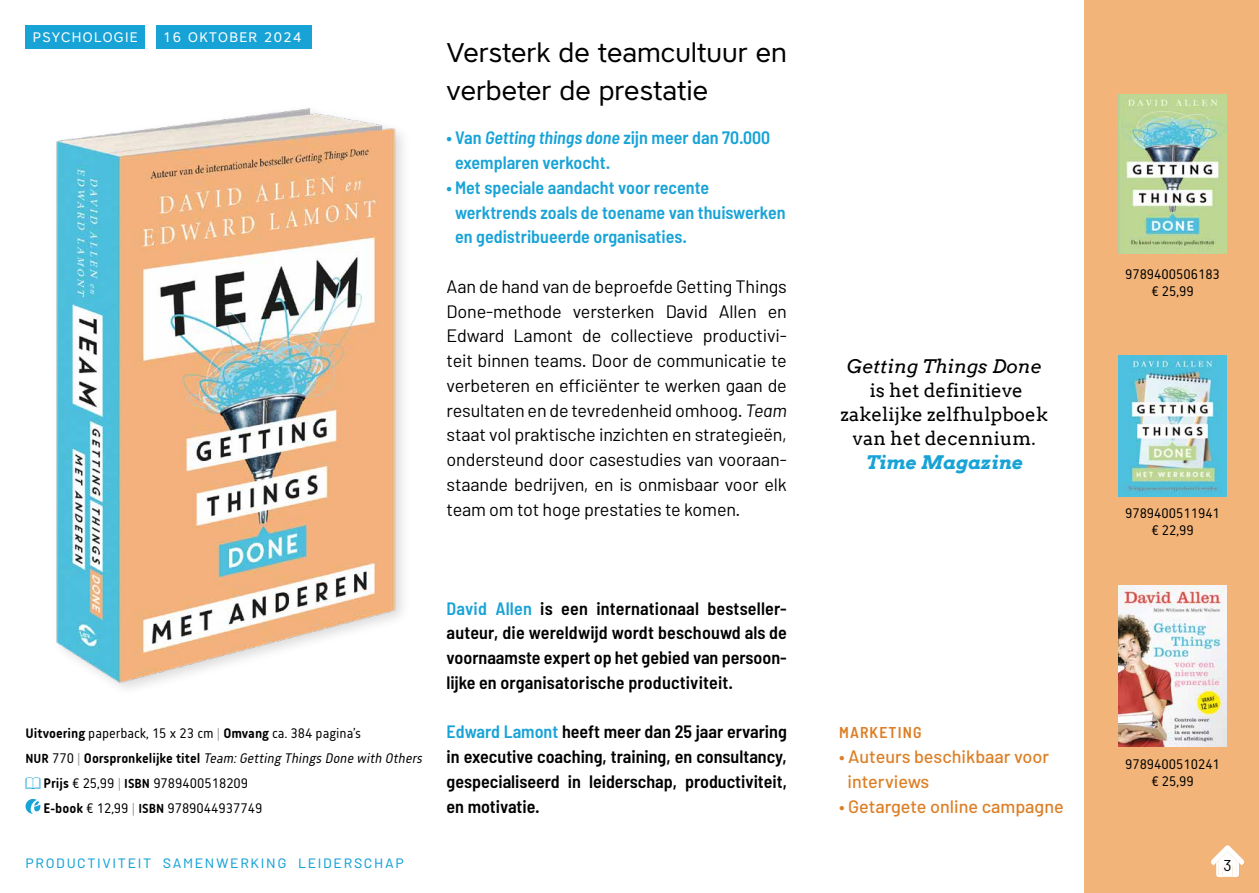
<style>
.page{position:relative;width:1259px;height:893px;background:#fff}
.page>*{position:absolute;margin:0;border:0;box-sizing:border-box;transform-origin:0 0}
.t1{font:27px/37.5px "Core Sans A45";color:#000}
.t2{font:18.75px/24px "Arvo";letter-spacing:.005em;color:#000;text-align:center}
.t3{font:italic 18.75px "Arvo";letter-spacing:.005em;color:#000}
.t4{font:italic 700 18.75px "Arvo";letter-spacing:.005em;color:#18a3d7}
.t5{font:18px/24.8px "Barlow";letter-spacing:-.01em;color:#000;text-align:justify}
.t6{font:600 semi-condensed 18px/24.8px "Barlow";color:#000;text-align:justify}
.t7{font:600 semi-condensed 18px/24.8px "Barlow";color:#18a3d7}
.t8{font:500 18px/24.8px "Barlow";color:#dc7f26}
.t9{font:16.5px "Barlow";letter-spacing:.1em;color:#18a3d7}
.t10{font:600 semi-condensed 15.75px "Barlow";letter-spacing:.07em;color:#dc7f26}
.t11{font:15.75px "Barlow";color:#000}
.t12{font:14.25px/17.1px "Korb";color:#000;text-align:center}
.t13{font:italic 14.25px "Korb";color:#000}
.t14{font:13.8px "Core Sans A45";letter-spacing:.1em;color:#fff}
.s1{font-style:italic}
.s2{font-weight:700}
.s3{color:#9d9d9c}
.s4{font-weight:700;font-style:normal;font-size:13.5px}
.s5{font-style:normal}
.s6{font-style:normal;color:#9d9d9c}
.s7{font-weight:700;font-style:normal}
.s8{font-weight:700;font-size:13.5px}
.s9{color:#18a3d7}
</style>
<div class="page">
<div style="left:1084px;top:0;width:175px;height:893px;background:#f3b479"></div>
<div style="left:156px;top:26px;width:155px;height:23px;background:#18a3d7"></div>
<div style="left:26px;top:26px;width:119px;height:23px;background:#18a3d7"></div>
<svg style="left:26px;top:777px;width:14px;height:12px"></svg>
<svg style="left:26px;top:799px;width:14px;height:15px"></svg>
<img style="left:1118px;top:95px;width:108px;height:159px">
<img style="left:1118px;top:355px;width:108px;height:142px">
<img style="left:1118px;top:586px;width:108px;height:160px">
<img style="left:56px;top:108px;width:347px;height:581px">
<svg style="left:1211px;top:845px;width:33px;height:32px"></svg>
<p class="t14" style="left:33px;top:28px;width:106px">PSYCHOLOGIE</p>
<p class="t14" style="left:163px;top:28px;width:140px">16 OKTOBER 2024</p>
<h1 class="t1" style="left:446px;top:34px;width:342px">Versterk de teamcultuur en verbeter de prestatie</h1>
<p class="t7" style="left:455px;top:125px;width:316px;text-indent:-8px">• Van <span class="s1">Getting things done</span> zijn meer dan 70.000 exemplaren verkocht.</p>
<p class="t7" style="left:455px;top:175px;width:332px;text-indent:-8px">• Met speciale aandacht voor recente werktrends zoals de toename van thuiswerken en gedistribueerde organisaties.</p>
<p class="t5" style="left:446px;top:274px;width:342px">Aan de hand van de beproefde Getting Things Done-methode versterken David Allen en Edward Lamont de collectieve productivi&shy;teit binnen teams. Door de communicatie te verbeteren en efficiënter te werken gaan de resultaten en de tevredenheid omhoog. <span class="s1">Team </span>staat vol praktische inzichten en strategieën, ondersteund door casestudies van vooraan&shy;staande bedrijven, en is onmisbaar voor elk team om tot hoge prestaties te komen.</p>
<p class="t12" style="left:26px;top:725px;width:337px"><span class="s2">Uitvoering</span> paperback, 15 x 23 cm <span class="s3">|</span> <span class="s2">Omvang</span> ca. 384 pagina’s</p>
<p class="t13" style="left:26px;top:750px;width:401px"><span class="s4">N U R</span> <span class="s5">7 7 0</span> <span class="s6">|</span> <span class="s7">O o rs p ro n ke l ij ke tite l</span> Team:Getting Things Done with Others</p>
<p class="t12" style="left:44px;top:774px;width:206px"><span class="s2">Prijs</span> € 25,99 <span class="s3">|</span> <span class="s8">ISBN</span> 9789400518209</p>
<p class="t12" style="left:44px;top:799px;width:220px"><span class="s2">E-book</span> € 12,99 <span class="s3">|</span> <span class="s8">ISBN</span> 9789044937749</p>
<p class="t9" style="left:26px;top:852px;width:380px">Productiviteit samenwerking leiderschap</p>
<p class="t6" style="left:446px;top:595px;width:342px"><span class="s9">David Allen</span> is een internationaal bestseller&shy;auteur, die wereldwijd wordt beschouwd als de voornaamste expert op het gebied van persoon&shy;lijke en organisatorische productiviteit.</p>
<p class="t6" style="left:446px;top:719px;width:342px"><span class="s9">Edward Lamont</span> heeft meer dan 25 jaar ervaring in executive coaching, training, en consultancy, gespecialiseerd in leiderschap, productiviteit, en motivatie.</p>
<p class="t3" style="left:847px;top:354px;width:195px">Getting Things Done</p>
<p class="t2" style="left:840px;top:378px;width:209px">is het definitieve zakelijke zelfhulpboek van het decennium.</p>
<p class="t4" style="left:866px;top:451px;width:157px">Time Magazine</p>
<p class="t10" style="left:839px;top:723px;width:84px">MARKETING</p>
<p class="t8" style="left:847px;top:744px;width:203px;text-indent:-8px">• Auteurs beschikbaar voor interviews</p>
<p class="t8" style="left:839px;top:793px;width:226px">• Getargete online campagne</p>
<p class="t12" style="left:1125px;top:265px;width:96px">9789400506183 € 25,99</p>
<p class="t12" style="left:1125px;top:504px;width:96px">9789400511941 € 22,99</p>
<p class="t12" style="left:1125px;top:756px;width:96px">9789400510241 € 25,99</p>
<p class="t11" style="left:1223px;top:856px;width:10px">3</p>
</div>
